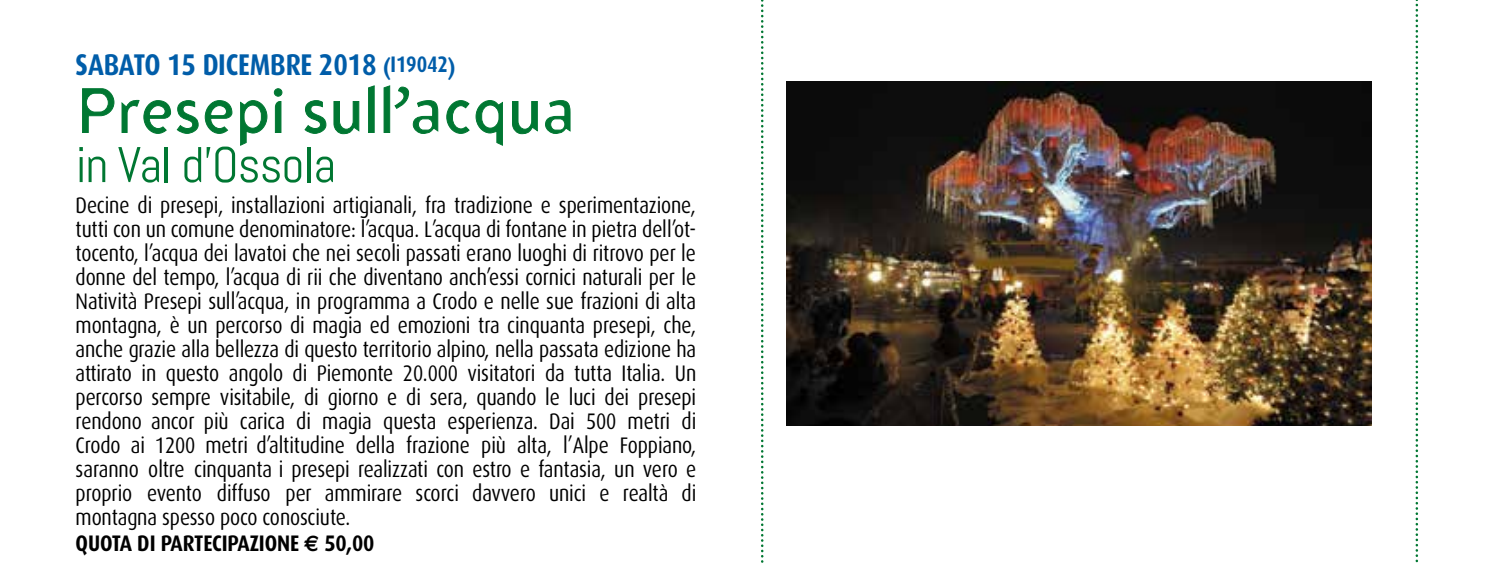
<style>
.page{position:relative;width:1489px;height:563px;background:#fff}
.page>*{position:absolute;margin:0;border:0;box-sizing:border-box;transform-origin:0 0}
.t1{font:300 62.5px "Blindfish";letter-spacing:-.02em;color:#007732}
.t2{font:50px "Abel";letter-spacing:-.02em;color:#007732}
.t3{font:700 30px "Dax";letter-spacing:-.01em;color:#005da9;scale:.86 1}
.t4{font:22.5px/24.2px "Dax";color:#000;scale:.86 1}
.s1{font-size:22.5px}
.s2{font-weight:700}
.s3{font-family:"Euro Sans";font-weight:700}
</style>
<div class="page">
<svg style="left:1415px;top:0;width:2px;height:563px"></svg>
<svg style="left:761px;top:0;width:2px;height:563px"></svg>
<svg style="left:82px;top:88px;width:33px;height:45px"></svg>
<svg style="left:121px;top:99px;width:112px;height:35px"></svg>
<svg style="left:240px;top:88px;width:43px;height:58px"></svg>
<svg style="left:304px;top:100px;width:23px;height:34px"></svg>
<svg style="left:333px;top:101px;width:27px;height:34px"></svg>
<svg style="left:368px;top:85px;width:7px;height:48px"></svg>
<svg style="left:383px;top:85px;width:56px;height:49px"></svg>
<svg style="left:446px;top:100px;width:57px;height:46px"></svg>
<svg style="left:512px;top:101px;width:26px;height:34px"></svg>
<svg style="left:545px;top:100px;width:26px;height:34px"></svg>
<img style="left:786px;top:82px;width:585px;height:344px">
<h3 class="t3" style="left:76px;top:48px;width:443px">SABATO 15 DICEMBRE 2018 <span class="s1">(I19042)</span></h3>
<h1 class="t1" style="left:76px;top:73px;width:501px">Presepi sull’acqua</h1>
<h2 class="t2" style="left:76px;top:133px;width:262px">in Val d’Ossola</h2>
<p class="t4" style="left:76px;top:193px;width:723px">Decine di presepi, installazioni artigianali, fra tradizione e sperimentazione, tutti con un comune denominatore: l’acqua. L’acqua di fontane in pietra dell’ot&shy;tocento, l’acqua dei lavatoi che nei secoli passati erano luoghi di ritrovo per le donne del tempo, l’acqua di rii che diventano anch’essi cornici naturali per le Natività Presepi sull’acqua, in programma a Crodo e nelle sue frazioni di alta montagna, è un percorso di magia ed emozioni tra cinquanta presepi, che, anche grazie alla bellezza di questo territorio alpino, nella passata edizione ha attirato in questo angolo di Piemonte 20.000 visitatori da tutta Italia. Un percorso sempre visitabile, di giorno e di sera, quando le luci dei presepi rendono ancor più carica di magia questa esperienza. Dai 500 metri di Crodo ai 1200 metri d’altitudine della frazione più alta, l’Alpe Foppiano, saranno oltre cinquanta i presepi realizzati con estro e fantasia, un vero e proprio evento diffuso per ammirare scorci davvero unici e realtà di montagna spesso poco conosciute.<br><span class="s2">QUOTA DI PARTECIPAZIONE</span> <span class="s3">€</span> <span class="s2">50,00</span></p>
</div>
